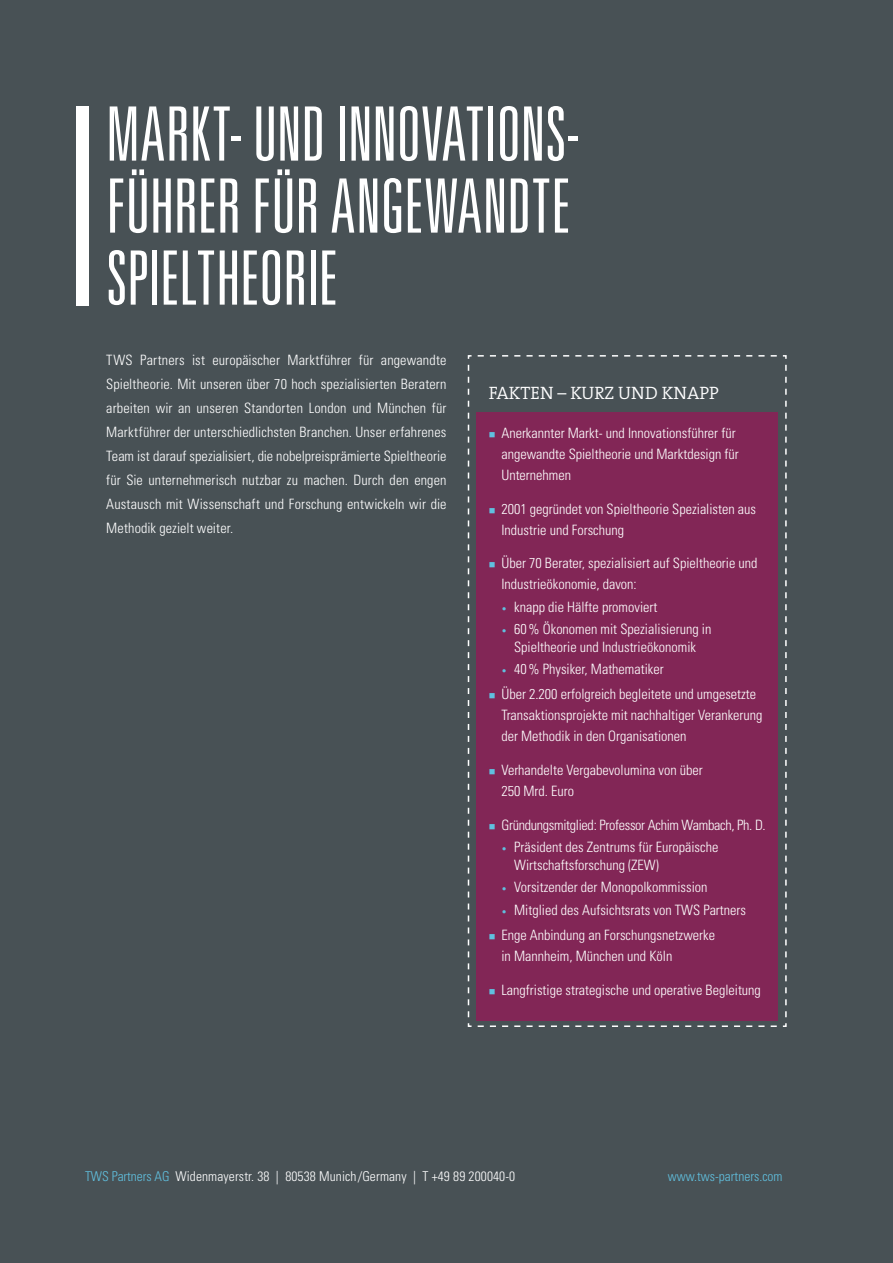
<style>
.page{position:relative;width:893px;height:1263px;background:#485155}
.page>*{position:absolute;margin:0;border:0;box-sizing:border-box;transform-origin:0 0}
.t1{font:300 ultra-condensed 75px "Univers LT Std";letter-spacing:-.01em;color:#fff}
.Zwischenhead{font:300 18px "The Serif";color:#fff}
.Fließtext{font:300 condensed 14.25px/21px "Univers LT Std";color:#fff}
.Fließtext-2{font:300 condensed 14.25px "Univers LT Std";letter-spacing:-.02em;color:#fff}
.Fließtext-3{font:300 condensed 13.5px "Univers LT Std";letter-spacing:.01em;color:#fff}
.Fließtext-4{font:300 condensed 13.5px "Univers LT Std";color:#60c0df}
.s1{color:#60c0df}
.s2{font-size:9px;color:#60c0df}
</style>
<div class="page">
<svg style="left:467px;top:355px;width:320px;height:672px"></svg>
<div style="left:77px;top:106px;width:12px;height:200px;background:#fff"></div>
<div style="left:476px;top:412px;width:302px;height:608px;background:#822656"></div>
<p class="t1" style="left:106px;top:95px;width:474px">MARKT- UND INNOVATIONS-</p>
<p class="t1" style="left:106px;top:167px;width:466px">FÜHRER FÜR ANGEWANDTE</p>
<p class="t1" style="left:106px;top:239px;width:233px">SPIELTHEORIE</p>
<p class="Fließtext" style="left:106px;top:348px;width:342px;line-height:24px;text-align:justify">TWS Partners ist europäischer Marktführer für angewandte Spieltheorie. Mit unseren über 70 hoch spezialisierten Beratern arbeiten wir an unseren Standorten London und München für Marktführer der unterschiedlichsten Branchen. Unser erfahrenes Team ist darauf spezialisiert, die nobelpreisprämierte Spieltheorie für Sie unternehmerisch nutzbar zu machen. Durch den engen Austausch mit Wissenschaft und Forschung entwickeln wir die Methodik gezielt weiter.</p>
<p class="Zwischenhead" style="left:489px;top:378px;width:231px">FAKTEN – KURZ UND KNAPP</p>
<p class="Fließtext" style="left:501px;top:422px;width:239px;text-indent:-13px"><span class="s1">■</span> Anerkannter Markt- und Innovationsführer für angewandte Spieltheorie und Marktdesign für<br>Unternehmen</p>
<p class="Fließtext" style="left:501px;top:498px;width:256px;text-indent:-13px"><span class="s1">■</span> 2001 gegründet von Spieltheorie Spezialisten aus<br>Industrie und Forschung</p>
<p class="Fließtext" style="left:501px;top:553px;width:258px;text-indent:-13px"><span class="s1">■</span> Über 70 Berater, spezialisiert auf Spieltheorie und<br>Industrieökonomie, davon:</p>
<p class="Fließtext" style="left:501px;top:596px;width:157px"><span class="s2">•</span> knapp die Hälfte promoviert</p>
<p class="Fließtext" style="left:501px;top:620px;width:211px;line-height:18px;text-align:center"><span class="s2">•</span> 60% Ökonomen mit Spezialisierung in<br>Spieltheorie und Industrieökonomik</p>
<p class="Fließtext" style="left:501px;top:658px;width:164px"><span class="s2">•</span> 40% Physiker, Mathematiker</p>
<p class="Fließtext" style="left:501px;top:684px;width:263px;text-indent:-13px"><span class="s1">■</span> Über 2.200 erfolgreich begleitete und umgesetzte<br>Transaktionsprojekte mit nachhaltiger Verankerung der Methodik in den Organisationen</p>
<p class="Fließtext" style="left:501px;top:759px;width:203px;text-indent:-13px"><span class="s1">■</span> Verhandelte Vergabevolumina von über<br>250 Mrd. Euro</p>
<p class="Fließtext-2" style="left:489px;top:816px;width:279px"><span class="s1">■</span> Gründungsmitglied: Professor Achim Wambach, Ph. D.</p>
<p class="Fließtext" style="left:514px;top:838px;width:206px;line-height:18px;text-indent:-13px"><span class="s2">•</span> Präsident des Zentrums für Europäische<br>Wirtschaftsforschung (ZEW)</p>
<p class="Fließtext" style="left:501px;top:877px;width:208px"><span class="s2">•</span> Vorsitzender der Monopolkommission</p>
<p class="Fließtext" style="left:501px;top:899px;width:246px"><span class="s2">•</span> Mitglied des Aufsichtsrats von TWS Partners</p>
<p class="Fließtext" style="left:501px;top:924px;width:215px;text-indent:-13px"><span class="s1">■</span> Enge Anbindung an Forschungsnetzwerke in Mannheim, München und Köln</p>
<p class="Fließtext" style="left:489px;top:979px;width:274px"><span class="s1">■</span> Langfristige strategische und operative Begleitung</p>
<p class="Fließtext-3" style="left:85px;top:1168px;width:432px"><span class="s1">TWS Partners AG</span> Widenmayerstr. 38 | 80538 Munich/Germany | T +49 89 200040-0</p>
<p class="Fließtext-4" style="left:668px;top:1168px;width:116px">www.tws-partners.com</p>
</div>
